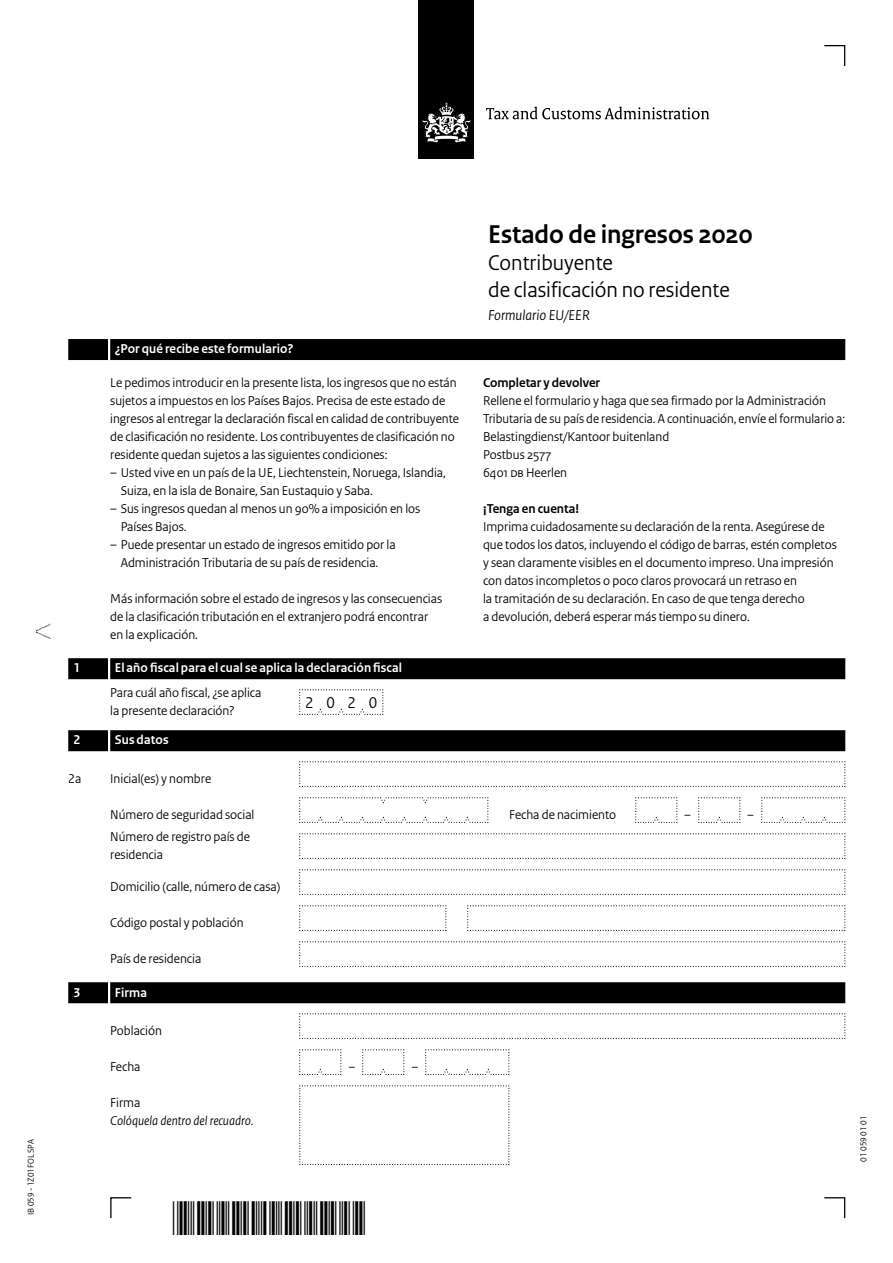
<style>
.page{position:relative;width:893px;height:1263px;background:#fff}
.page>*{position:absolute;margin:0;border:0;box-sizing:border-box;transform-origin:0 0}
.Documentnaam{font:700 27px "Rijksoverheid Sans Heading";color:#000}
.Belastingsoort{font:22.5px/27px "Rijksoverheid Sans Heading";color:#000}
.Veld{font:16.5px "Rijksoverheid Sans Heading";color:#000}
.Onderwerp{font:italic 15px "Rijksoverheid Sans Heading";color:#000}
.Gebruiksaanwijzing{font:13.5px/18px "Rijksoverheid Sans Heading";color:#000}
.Vraag_12{font:13.5px "Rijksoverheid Sans Heading";color:#000}
.KOP_D_Nummer{font:700 13.5px "Rijksoverheid Sans Heading";letter-spacing:.01em;color:#fff}
.Vraag{font:13.5px "Rijksoverheid Sans Heading";color:#000}
.Vraag_12-2{font:italic 13.5px/18px "Rijksoverheid Sans Heading";color:#000}
.KOP_B_Nummer{font:700 13.5px "Rijksoverheid Sans Heading";letter-spacing:.01em;color:#fff}
.Vraag_Nummer{font:13.5px "Rijksoverheid Sans Heading";color:#000}
.Tussenkop{font:700 13.5px "Rijksoverheid Sans Heading";color:#000}
.Vraag_geen_inspring{font:13.5px "Rijksoverheid Sans Heading";color:#000}
.Let_op_kop{font:700 13.5px "Rijksoverheid Sans Heading";color:#000}
.t1{font:9px "Rijksoverheid Sans Heading";color:#000}
.s1{font-style:normal}
</style>
<div class="page">
<div style="left:419px;top:0;width:55px;height:158px;background:#000"></div>
<svg style="left:423px;top:103px;width:47px;height:40px"></svg>
<svg style="left:486px;top:107px;width:223px;height:12px"></svg>
<svg style="left:824px;top:1197px;width:22px;height:22px"></svg>
<svg style="left:110px;top:1197px;width:22px;height:22px"></svg>
<svg style="left:824px;top:45px;width:22px;height:21px"></svg>
<svg style="left:299px;top:1085px;width:211px;height:80px"></svg>
<svg style="left:299px;top:1049px;width:43px;height:26px"></svg>
<svg style="left:362px;top:1049px;width:43px;height:26px"></svg>
<svg style="left:425px;top:1049px;width:85px;height:26px"></svg>
<svg style="left:299px;top:689px;width:85px;height:26px"></svg>
<svg style="left:299px;top:761px;width:547px;height:26px"></svg>
<svg style="left:299px;top:797px;width:190px;height:26px"></svg>
<svg style="left:635px;top:797px;width:43px;height:26px"></svg>
<svg style="left:698px;top:797px;width:43px;height:26px"></svg>
<svg style="left:761px;top:797px;width:85px;height:26px"></svg>
<svg style="left:299px;top:833px;width:547px;height:26px"></svg>
<svg style="left:299px;top:869px;width:547px;height:26px"></svg>
<svg style="left:299px;top:905px;width:148px;height:26px"></svg>
<svg style="left:467px;top:905px;width:379px;height:26px"></svg>
<svg style="left:299px;top:941px;width:547px;height:26px"></svg>
<svg style="left:299px;top:1013px;width:547px;height:26px"></svg>
<svg style="left:36px;top:624px;width:15px;height:15px"></svg>
<div style="left:110px;top:339px;width:735px;height:21px;background:#000"></div>
<div style="left:68px;top:339px;width:40px;height:21px;background:#000"></div>
<div style="left:110px;top:658px;width:735px;height:21px;background:#000"></div>
<div style="left:68px;top:658px;width:40px;height:21px;background:#000"></div>
<div style="left:110px;top:730px;width:735px;height:21px;background:#000"></div>
<div style="left:68px;top:730px;width:40px;height:21px;background:#000"></div>
<div style="left:110px;top:982px;width:735px;height:21px;background:#000"></div>
<div style="left:68px;top:982px;width:40px;height:21px;background:#000"></div>
<p class="t1" style="left:26px;top:1215px;width:77px;rotate:-90deg">IB 059 - 1Z01FOL SPA</p>
<h2 class="KOP_B_Nummer" style="left:115px;top:341px;width:180px">¿Por qué recibe este formulario?</h2>
<p class="Gebruiksaanwijzing" style="left:110px;top:374px;width:350px">Le pedimos introducir en la presente lista, los ingresos que no están sujetos a impuestos en los Países Bajos. Precisa de este estado de ingresos al entregar la declaración fiscal en calidad de contribuyente de clasificación no residente. Los contribuyentes de clasificación no residente quedan sujetos a las siguientes condiciones:</p>
<p class="Gebruiksaanwijzing" style="left:121px;top:464px;width:327px;text-indent:-10px">– Usted vive en un país de la UE, Liechtenstein, Noruega, Islandia,<br>Suiza, en la isla de Bonaire, San Eustaquio y Saba.</p>
<p class="Gebruiksaanwijzing" style="left:121px;top:500px;width:301px;text-indent:-10px">– Sus ingresos quedan al menos un 90% a imposición en los<br>Países Bajos.</p>
<p class="Gebruiksaanwijzing" style="left:110px;top:536px;width:287px;text-align:center">– Puede presentar un estado de ingresos emitido por la<br>Administración Tributaria de su país de residencia.</p>
<p class="Gebruiksaanwijzing" style="left:110px;top:590px;width:333px">Más información sobre el estado de ingresos y las consecuencias de la clasificación tributación en el extranjero podrá encontrar en la explicación.</p>
<h2 class="KOP_D_Nummer" style="left:74px;top:660px;width:8px">1</h2>
<h2 class="KOP_D_Nummer" style="left:115px;top:660px;width:289px">El año fiscal para el cual se aplica la declaración fiscal</h2>
<p class="Vraag_12" style="left:110px;top:685px;width:153px">Para cuál año fiscal, ¿se aplica</p>
<p class="Vraag_12" style="left:110px;top:703px;width:126px">la presente declaración?</p>
<p class="Veld" style="left:305px;top:693px;width:74px">2020</p>
<h2 class="KOP_D_Nummer" style="left:74px;top:732px;width:8px">2</h2>
<h2 class="KOP_D_Nummer" style="left:115px;top:732px;width:55px">Sus datos</h2>
<p class="Vraag_Nummer" style="left:68px;top:771px;width:15px">2a</p>
<p class="Vraag_Nummer" style="left:110px;top:771px;width:102px">Inicial(es) y nombre</p>
<p class="Vraag_12" style="left:110px;top:807px;width:146px">Número de seguridad social</p>
<p class="Vraag_12" style="left:110px;top:829px;width:141px">Número de registro país de</p>
<p class="Vraag_12" style="left:110px;top:847px;width:54px">residencia</p>
<p class="Vraag_12" style="left:110px;top:879px;width:172px">Domicilio (calle, número de casa)</p>
<p class="Vraag" style="left:110px;top:915px;width:135px">Código postal y población</p>
<p class="Vraag" style="left:110px;top:951px;width:93px">País de residencia</p>
<h2 class="KOP_D_Nummer" style="left:74px;top:984px;width:8px">3</h2>
<h2 class="KOP_D_Nummer" style="left:115px;top:984px;width:34px">Firma</h2>
<p class="Vraag" style="left:110px;top:1023px;width:53px">Población</p>
<p class="Vraag" style="left:110px;top:1059px;width:32px">Fecha</p>
<p class="Vraag_12-2" style="left:110px;top:1094px;width:145px"><span class="s1">Firma<br></span>Colóquela dentro del recuadro.</p>
<h1 class="Documentnaam" style="left:488px;top:219px;width:266px">Estado de ingresos 2020</h1>
<h1 class="Belastingsoort" style="left:488px;top:249px;width:243px">Contribuyente<br>de clasificación no residente</h1>
<h1 class="Onderwerp" style="left:488px;top:306px;width:103px">Formulario EU/EER</h1>
<h3 class="Tussenkop" style="left:483px;top:375px;width:119px">Completar y devolver</h3>
<p class="Gebruiksaanwijzing" style="left:483px;top:392px;width:364px">Rellene el formulario y haga que sea firmado por la Administración<br>Tributaria de su país de residencia. A continuación, envíe el formulario a:</p>
<p class="Gebruiksaanwijzing" style="left:483px;top:428px;width:188px">Belastingdienst/Kantoor buitenland</p>
<p class="Gebruiksaanwijzing" style="left:483px;top:446px;width:70px">Postbus 2577</p>
<p class="Gebruiksaanwijzing" style="left:483px;top:464px;width:86px">6401 DB Heerlen</p>
<p class="Let_op_kop" style="left:483px;top:501px;width:97px">¡Tenga en cuenta!</p>
<p class="Gebruiksaanwijzing" style="left:483px;top:518px;width:355px">Imprima cuidadosamente su declaración de la renta. Asegúrese de que todos los datos, incluyendo el código de barras, estén completos y sean claramente visibles en el documento impreso. Una impresión con datos incompletos o poco claros provocará un retraso en<br>la tramitación de su declaración. En caso de que tenga derecho<br>a devolución, deberá esperar más tiempo su dinero.</p>
<p class="Vraag_geen_inspring" style="left:509px;top:807px;width:108px">Fecha de nacimiento</p>
<p class="t1" style="left:858px;top:1161px;width:47px;rotate:-90deg">01 059 01 01</p>
</div>
